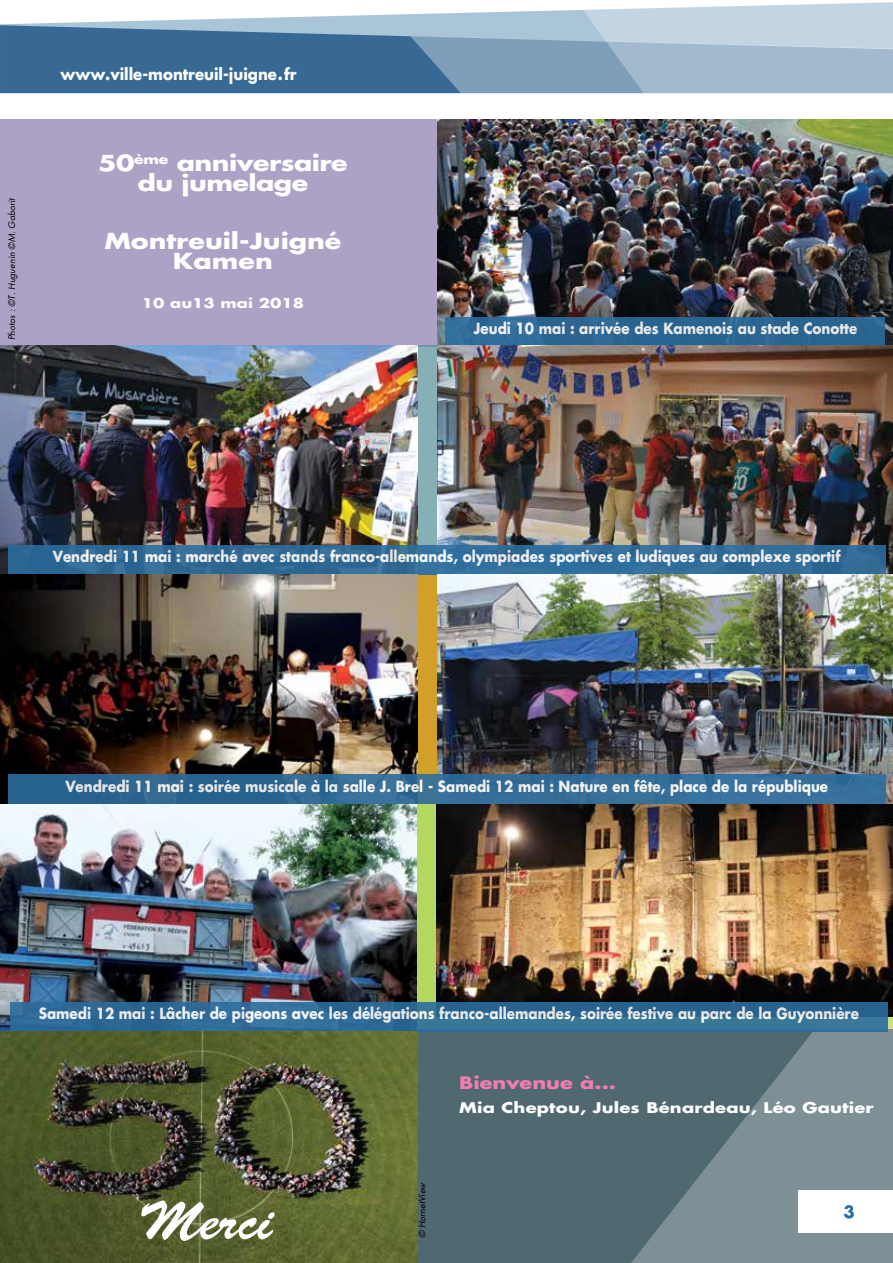
<style>
.page{position:relative;width:893px;height:1263px;background:#fff}
.page>*{position:absolute;margin:0;border:0;box-sizing:border-box;transform-origin:0 0}
.t1{font:54px "Brush Script Std";color:#fff}
.t2{font:21.6px/19.5px "Futura Koyu";letter-spacing:-.02em;color:#fff;text-align:center;scale:1.25 1}
.t3{font:21.6px/19.5px "Futura Koyu";color:#fff;text-align:center;scale:1.25 1}
.t4{font:16.8px "Futura Koyu";color:#f17db1;scale:1.25 1}
.t5{font:16.5px "Futura Koyu";color:#2c6d9e}
.t6{font:15.75px "Futura Koyu";color:#fff;scale:.95 1}
.t7{font:15px "Futura Koyu";color:#fff;scale:.9 1}
.t8{font:14.4px "Futura Koyu";letter-spacing:.01em;color:#fff;scale:1.25 1}
.t9{font:13.2px "Futura Koyu";color:#fff;scale:1.25 1}
.t10{font:italic 9px "Futura Beyaz";letter-spacing:-.005em;color:#000}
</style>
<div class="page">
<div style="left:0;top:1029px;width:893px;height:234px;background:#506870"></div>
<div style="left:0;top:119px;width:893px;height:227px;background:#ada2c6"></div>
<img style="left:0;top:345px;width:410px;height:459px">
<img style="left:0;top:805px;width:416px;height:225px">
<svg style="left:453px;top:1016px;width:440px;height:247px"></svg>
<div style="left:798px;top:1191px;width:95px;height:42px;background:#fff"></div>
<svg style="left:0;top:13px;width:459px;height:12px"></svg>
<svg style="left:0;top:25px;width:459px;height:68px;background:#43729b"></svg>
<svg style="left:410px;top:36px;width:49px;height:930px"></svg>
<svg style="left:459px;top:2px;width:434px;height:118px"></svg>
<img style="left:437px;top:120px;width:456px;height:896px">
<div style="left:445px;top:317px;width:440px;height:29px;background:linear-gradient(to right,#306b99,#28628e)"></div>
<div style="left:8px;top:545px;width:877px;height:29px;background:#2c6d9e"></div>
<div style="left:8px;top:775px;width:877px;height:29px;background:linear-gradient(to right,#2a628d,#3b749e)"></div>
<div style="left:10px;top:1002px;width:877px;height:29px;background:linear-gradient(to right,#2f6a99,#306d91)"></div>
<img style="left:0;top:1031px;width:418px;height:232px">
<p class="t10" style="left:6px;top:340px;width:144px;rotate:-90deg">Photos : ©T. Huguenin ©M. Gaborit</p>
<p class="t6" style="left:61px;top:63px;width:250px">www.ville-montreuil-juigne.fr</p>
<h2 class="t2" style="left:98px;top:153px;width:201px">50<sup>ème</sup> anniversaire du jumelage</h2>
<h2 class="t3" style="left:104px;top:231px;width:191px">Montreuil-Juigné<br>Kamen</h2>
<p class="t9" style="left:142px;top:294px;width:131px">10 au13 mai 2018</p>
<p class="t7" style="left:474px;top:318px;width:427px">Jeudi 10 mai : arrivée des Kamenois au stade Conotte</p>
<p class="t7" style="left:53px;top:546px;width:877px">Vendredi 11 mai : marché avec stands franco-allemands, olympiades sportives et ludiques au complexe sportif</p>
<p class="t7" style="left:65px;top:775px;width:849px">Vendredi 11 mai : soirée musicale à la salle J. Brel - Samedi 12 mai : Nature en fête, place de la république</p>
<p class="t7" style="left:39px;top:1003px;width:913px">Samedi 12 mai : Lâcher de pigeons avec les délégations franco-allemandes, soirée festive au parc de la Guyonnière</p>
<h1 class="t1" style="left:139px;top:1191px;width:136px">Merci</h1>
<p class="t10" style="left:416px;top:1238px;width:58px;rotate:-90deg">© HornetView</p>
<p class="t4" style="left:459px;top:1071px;width:127px">Bienvenue à...</p>
<p class="t8" style="left:459px;top:1098px;width:333px">Mia Cheptou, Jules Bénardeau, Léo Gautier</p>
<p class="t5" style="left:843px;top:1200px;width:13px">3</p>
</div>
